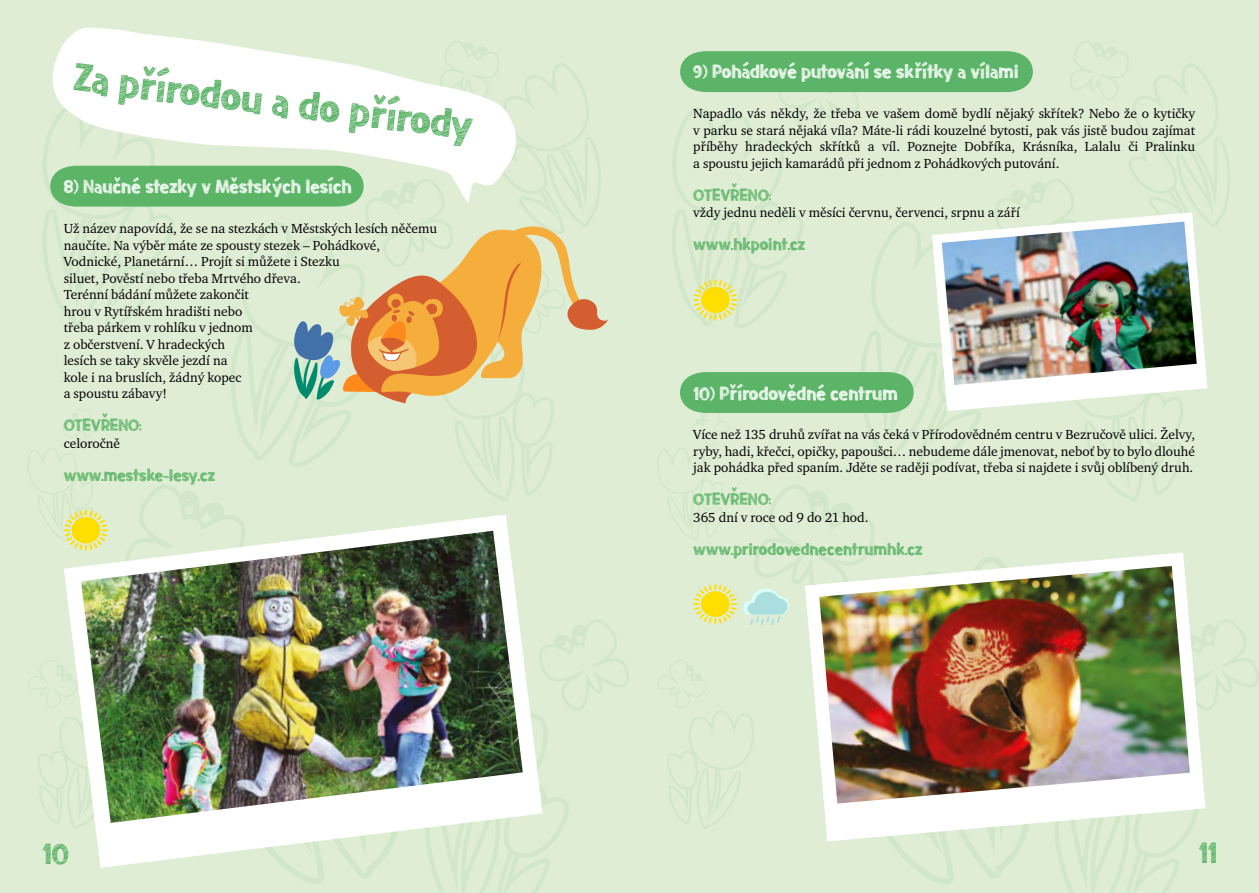
<style>
.page{position:relative;width:1259px;height:893px;background:#fff}
.page>*{position:absolute;margin:0;border:0;box-sizing:border-box;transform-origin:0 0}
.Nadpis_-_Za_přírodou{font:60px "meatloafsketched";color:#5bb467}
.Otevřeno_a_webovky{font:45px "meatloafsketched";color:#5bb467}
.Podnadpis{font:28.5px "meatloafsketched";color:#fff}
.Otevřeno_a_webovky-2{font:25.5px "meatloafsketched";color:#5bb467}
.Text{font:13.5px/16.5px "Charter Itc TOT";color:#000;text-align:justify}
</style>
<div class="page">
<div style="left:0;top:0;width:651px;height:893px;background:#e0edd5"></div>
<div style="left:608px;top:0;width:651px;height:893px;background:#e0edd5"></div>
<svg style="left:67px;top:27px;width:126px;height:13px;fill:#fff"></svg>
<img style="left:28px;top:40px;width:601px;height:853px">
<img style="left:657px;top:41px;width:602px;height:852px">
<p class="Nadpis_-_Za_přírodou" style="left:78px;top:47px;width:403px;rotate:7deg">Za přírodou a do přírody</p>
<p class="Podnadpis" style="left:64px;top:172px;width:289px">8) Naučné stezky v Městských lesích</p>
<p class="Text" style="left:64px;top:220px;width:375px;text-align:left">Už název napovídá, že se na stezkách v Městských lesích něčemu naučíte. Na výběr máte ze spousty stezek – Pohádkové, Vodnické, Planetární… Projít si můžete i Stezku<br>siluet, Pověstí nebo třeba Mrtvého dřeva.<br>Terénní bádání můžete zakončit<br>hrou v Rytířském hradišti nebo<br>třeba párkem v rohlíku v jednom<br>z občerstvení. V hradeckých<br>lesích se taky skvěle jezdí na<br>kole i na bruslích, žádný kopec<br>a spoustu zábavy!</p>
<p class="Otevřeno_a_webovky-2" style="left:64px;top:413px;width:79px">OTEVŘENO:</p>
<p class="Text" style="left:64px;top:435px;width:58px">celoročně</p>
<p class="Otevřeno_a_webovky-2" style="left:64px;top:462px;width:153px">www.mestske-lesy.cz</p>
<p class="Podnadpis" style="left:693px;top:58px;width:327px">9) Pohádkové putování se skřítky a vílami</p>
<p class="Text" style="left:693px;top:105px;width:503px">Napadlo vás někdy, že třeba ve vašem domě bydlí nějaký skřítek? Nebo že o kytičky v parku se stará nějaká víla? Máte-li rádi kouzelné bytosti, pak vás jistě budou zajímat příběhy hradeckých skřítků a víl. Poznejte Dobříka, Krásníka, Lalalu či Pralinku a spoustu jejich kamarádů při jednom z Pohádkových putování.</p>
<p class="Otevřeno_a_webovky-2" style="left:693px;top:182px;width:79px">OTEVŘENO:</p>
<p class="Text" style="left:693px;top:204px;width:328px">vždy jednu neděli v měsíci červnu, červenci, srpnu a září</p>
<p class="Otevřeno_a_webovky-2" style="left:693px;top:232px;width:113px">www.hkpoint.cz</p>
<p class="Podnadpis" style="left:693px;top:380px;width:206px">10) Přírodovědné centrum</p>
<p class="Text" style="left:693px;top:426px;width:503px">Více než 135 druhů zvířat na vás čeká v Přírodovědném centru v Bezručově ulici. Želvy, ryby, hadi, křečci, opičky, papoušci… nebudeme dále jmenovat, neboť by to bylo dlouhé jak pohádka před spaním. Jděte se raději podívat, třeba si najdete i svůj oblíbený druh.</p>
<p class="Otevřeno_a_webovky-2" style="left:693px;top:487px;width:79px">OTEVŘENO:</p>
<p class="Text" style="left:693px;top:509px;width:177px">365 dní v roce od 9 do 21 hod.</p>
<p class="Otevřeno_a_webovky-2" style="left:693px;top:536px;width:231px">www.prirodovednecentrumhk.cz</p>
<p class="Otevřeno_a_webovky" style="left:43px;top:831px;width:28px">10</p>
<p class="Otevřeno_a_webovky" style="left:1198px;top:830px;width:20px">11</p>
</div>
